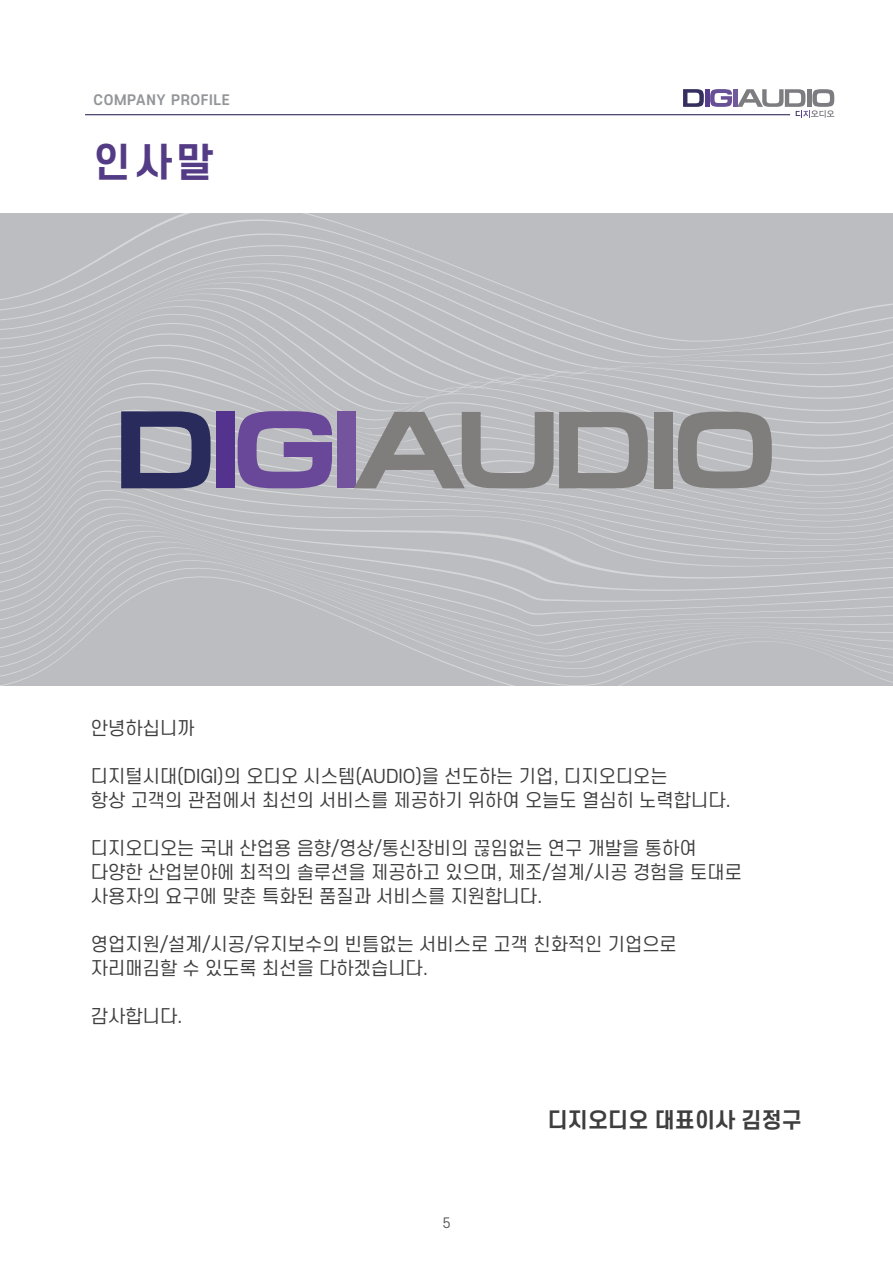
<style>
.page{position:relative;width:893px;height:1263px;background:#fff}
.page>*{position:absolute;margin:0;border:0;box-sizing:border-box;transform-origin:0 0}
.t1{font:700 39px "S Core Dream 6";color:#543b85}
.t2{font:700 21px "S Core Dream 6";color:#3e3e3f}
.t3{font:18px/24px "S Core Dream 4";color:#3e3e3f}
.t4{font:700 13.5px "S Core Dream 6";letter-spacing:.05em;color:#939598}
.t5{font:13.5px "S Core Dream 4";color:#57585a}
</style>
<div class="page">
<svg style="left:683px;top:89px;width:21px;height:18px"></svg>
<hr style="left:705px;top:89px;width:4px;height:18px;background:#563d8d">
<svg style="left:710px;top:89px;width:124px;height:29px"></svg>
<hr style="left:85px;top:114px;width:705px;height:1px;background:#332e5c">
<hr style="left:0;top:213px;width:893px;height:4px;background:#bcbdc0">
<div style="left:0;top:217px;width:893px;height:15px;background:#bcbdc0"></div>
<div style="left:0;top:232px;width:893px;height:13px;background:#bcbdc0"></div>
<div style="left:0;top:245px;width:893px;height:10px;background:#bcbdc0"></div>
<div style="left:0;top:255px;width:893px;height:8px;background:#bcbdc0"></div>
<div style="left:0;top:263px;width:893px;height:7px;background:#bcbdc0"></div>
<div style="left:0;top:270px;width:893px;height:6px;background:#bcbdc0"></div>
<div style="left:0;top:276px;width:893px;height:6px;background:#bcbdc0"></div>
<svg style="left:0;top:282px;width:893px;height:4px;background:#bdbec1"></svg>
<svg style="left:0;top:286px;width:893px;height:5px;background:#bdbec1"></svg>
<svg style="left:0;top:291px;width:893px;height:6px;background:#bdbec1"></svg>
<svg style="left:0;top:297px;width:893px;height:6px;background:#bdbec1"></svg>
<svg style="left:0;top:303px;width:893px;height:8px;background:#bdbec1"></svg>
<svg style="left:0;top:311px;width:893px;height:9px;background:#bdbec1"></svg>
<svg style="left:0;top:320px;width:893px;height:10px;background:#bebfc1"></svg>
<svg style="left:0;top:330px;width:893px;height:12px;background:#bebfc2"></svg>
<svg style="left:0;top:342px;width:893px;height:12px;background:#bebfc2"></svg>
<svg style="left:0;top:354px;width:893px;height:15px;background:#bebfc2"></svg>
<svg style="left:0;top:369px;width:893px;height:13px;background:#bebfc2"></svg>
<svg style="left:0;top:382px;width:893px;height:14px;background:#bebfc2"></svg>
<svg style="left:0;top:396px;width:893px;height:13px;background:#bebfc2"></svg>
<svg style="left:0;top:409px;width:893px;height:13px;background:#bebfc2"></svg>
<svg style="left:0;top:422px;width:893px;height:12px;background:#bebfc2"></svg>
<svg style="left:0;top:434px;width:893px;height:12px;background:#bebfc2"></svg>
<svg style="left:0;top:446px;width:893px;height:12px;background:#bebfc2"></svg>
<svg style="left:0;top:458px;width:893px;height:11px;background:#bebfc2"></svg>
<svg style="left:0;top:469px;width:893px;height:9px;background:#bebfc2"></svg>
<svg style="left:0;top:478px;width:893px;height:10px;background:#bebfc2"></svg>
<svg style="left:0;top:488px;width:893px;height:9px;background:#bdbec1"></svg>
<svg style="left:0;top:497px;width:893px;height:7px;background:#bebfc2"></svg>
<svg style="left:0;top:504px;width:893px;height:8px;background:#bebfc2"></svg>
<svg style="left:0;top:512px;width:893px;height:6px;background:#bebfc2"></svg>
<svg style="left:0;top:518px;width:893px;height:6px;background:#bdbec1"></svg>
<svg style="left:0;top:524px;width:893px;height:6px;background:#bebfc1"></svg>
<svg style="left:0;top:530px;width:893px;height:6px;background:#bfc0c3"></svg>
<svg style="left:0;top:536px;width:893px;height:5px;background:#bebfc2"></svg>
<svg style="left:0;top:541px;width:893px;height:5px;background:#bebfc2"></svg>
<svg style="left:0;top:546px;width:893px;height:6px;background:#bebfc2"></svg>
<svg style="left:0;top:552px;width:893px;height:5px;background:#bebfc2"></svg>
<svg style="left:0;top:557px;width:893px;height:7px;background:#bebfc2"></svg>
<svg style="left:0;top:564px;width:893px;height:9px;background:#bebfc2"></svg>
<svg style="left:0;top:573px;width:893px;height:113px;background:#bdbec1"></svg>
<svg style="left:121px;top:411px;width:90px;height:77px;background:#626383"></svg>
<div style="left:216px;top:411px;width:19px;height:77px;background:#54338f"></div>
<svg style="left:238px;top:411px;width:94px;height:77px;background:#8771a7"></svg>
<div style="left:337px;top:411px;width:19px;height:77px;background:#75549e"></div>
<svg style="left:354px;top:412px;width:294px;height:76px;background:#9d9c9e"></svg>
<div style="left:654px;top:412px;width:19px;height:76px;background:#807d7d"></div>
<svg style="left:678px;top:412px;width:94px;height:76px;background:#989798"></svg>
<p class="t4" style="left:94px;top:91px;width:138px">COMPANY PROFILE</p>
<h1 class="t1" style="left:94px;top:134px;width:122px">인사말</h1>
<p class="t3" style="left:91px;top:715px;width:105px">안녕하십니까</p>
<p class="t3" style="left:91px;top:763px;width:642px">디지털시대(DIGI)의 오디오 시스템(AUDIO)을 선도하는 기업, 디지오디오는<br>항상 고객의 관점에서 최선의 서비스를 제공하기 위하여 오늘도 열심히 노력합니다.</p>
<p class="t3" style="left:91px;top:835px;width:653px">디지오디오는 국내 산업용 음향/영상/통신장비의 끊임없는 연구 개발을 통하여 다양한 산업분야에 최적의 솔루션을 제공하고 있으며, 제조/설계/시공 경험을 토대로 사용자의 요구에 맞춘 특화된 품질과 서비스를 지원합니다.</p>
<p class="t3" style="left:91px;top:931px;width:587px">영업지원/설계/시공/유지보수의 빈틈없는 서비스로 고객 친화적인 기업으로 자리매김할 수 있도록 최선을 다하겠습니다.</p>
<p class="t3" style="left:91px;top:1003px;width:93px">감사합니다.</p>
<p class="t5" style="left:442px;top:1213px;width:10px">5</p>
<p class="t2" style="left:548px;top:1104px;width:256px">디지오디오 대표이사 김정구</p>
</div>
